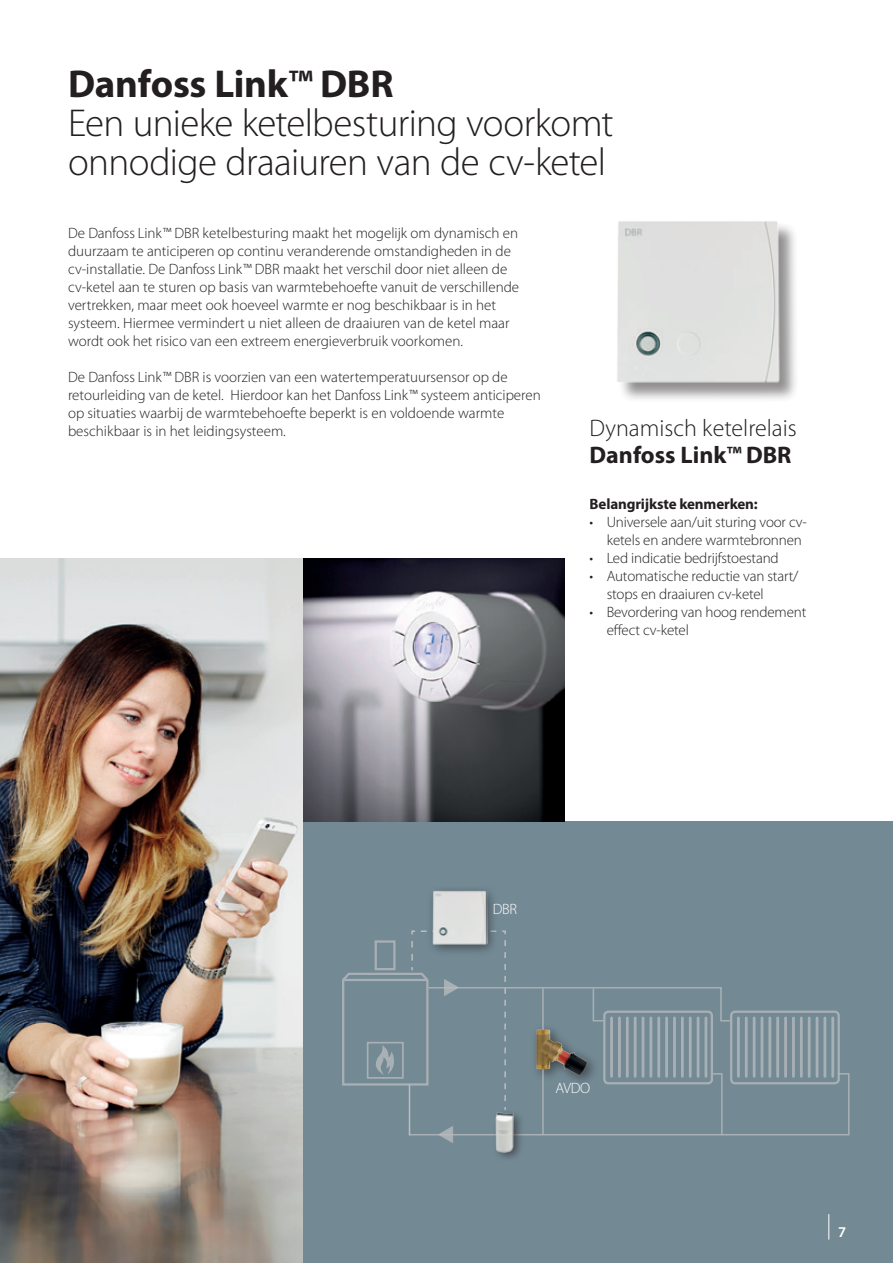
<style>
.page{position:relative;width:893px;height:1263px;background:#fff}
.page>*{position:absolute;margin:0;border:0;box-sizing:border-box;transform-origin:0 0}
.t1{font:300 39px/39px "Myriad Pro";letter-spacing:-.02em;color:#231f20}
.t2{font:300 24px/27px "Myriad Pro";color:#231f20}
.t3{font:300 15px/18px "Myriad Pro";color:#231f20}
.t4{font:700 15px "Myriad Pro";letter-spacing:-.01em;color:#231f20}
.t5{font:300 15px "Myriad Pro";letter-spacing:-.015em;color:#fff}
.t6{font:600 15px "Myriad Pro";color:#fff}
.s1{font-weight:700}
.s2{font-weight:600}
.s3{font-style:italic}
</style>
<div class="page">
<img style="left:0;top:558px;width:303px;height:705px">
<div style="left:618px;top:222px;width:181px;height:180px;background:#231f20;opacity:.5"></div>
<img style="left:617px;top:221px;width:167px;height:167px">
<div style="left:303px;top:822px;width:590px;height:441px;background:#738a95"></div>
<svg style="left:828px;top:1214px;width:1px;height:25px"></svg>
<img style="left:303px;top:558px;width:261px;height:264px">
<div style="left:426px;top:885px;width:73px;height:72px;background:#231f20;opacity:.6"></div>
<img style="left:431px;top:889px;width:56px;height:41px">
<img style="left:496px;top:1143px;width:25px;height:16px">
<svg style="left:342px;top:930px;width:508px;height:213px"></svg>
<h1 class="t1" style="left:68px;top:65px;width:547px"><span class="s1">Danfoss Link</span><span class="s2">™</span> <span class="s1">DBR<br></span>Een unieke ketelbesturing voorkomt onnodige draaiuren van de cv-ketel</h1>
<p class="t3" style="left:68px;top:224px;width:453px">De Danfoss Link<span class="s3">™</span> DBR ketelbesturing maakt het mogelijk om dynamisch en duurzaam te anticiperen op continu veranderende omstandigheden in de cv-installatie. De Danfoss Link<span class="s3">™</span> DBR maakt het verschil door niet alleen de cv-ketel aan te sturen op basis van warmtebehoefte vanuit de verschillende vertrekken, maar meet ook hoeveel warmte er nog beschikbaar is in het systeem. Hiermee vermindert u niet alleen de draaiuren van de ketel maar wordt ook het risico van een extreem energieverbruik voorkomen.</p>
<p class="t3" style="left:68px;top:368px;width:474px">De Danfoss Link<span class="s3">™</span> DBR is voorzien van een watertemperatuursensor op de retourleiding van de ketel. Hierdoor kan het Danfoss Link<span class="s3">™</span> systeem anticiperen op situaties waarbij de warmtebehoefte beperkt is en voldoende warmte beschikbaar is in het leidingsysteem.</p>
<h2 class="t2" style="left:590px;top:415px;width:209px">Dynamisch ketelrelais<br><span class="s1">Danfoss Link</span><span class="s2">™</span> <span class="s1">DBR</span></h2>
<p class="t4" style="left:590px;top:495px;width:170px">Belangrijkste kenmerken:</p>
<p class="t3" style="left:607px;top:513px;width:202px;text-indent:-17px">• Universele aan/uit sturing voor cv&shy;ketels en andere warmtebronnen</p>
<p class="t3" style="left:590px;top:549px;width:191px">• Led indicatie bedrijfstoestand</p>
<p class="t3" style="left:607px;top:567px;width:193px;text-indent:-17px">• Automatische reductie van start/ stops en draaiuren cv-ketel</p>
<p class="t3" style="left:607px;top:603px;width:201px;text-indent:-17px">• Bevordering van hoog rendement effect cv-ketel</p>
<p class="t5" style="left:493px;top:901px;width:26px">DBR</p>
<p class="t5" style="left:556px;top:1080px;width:36px">AVDO</p>
<p class="t6" style="left:838px;top:1224px;width:10px">7</p>
</div>
